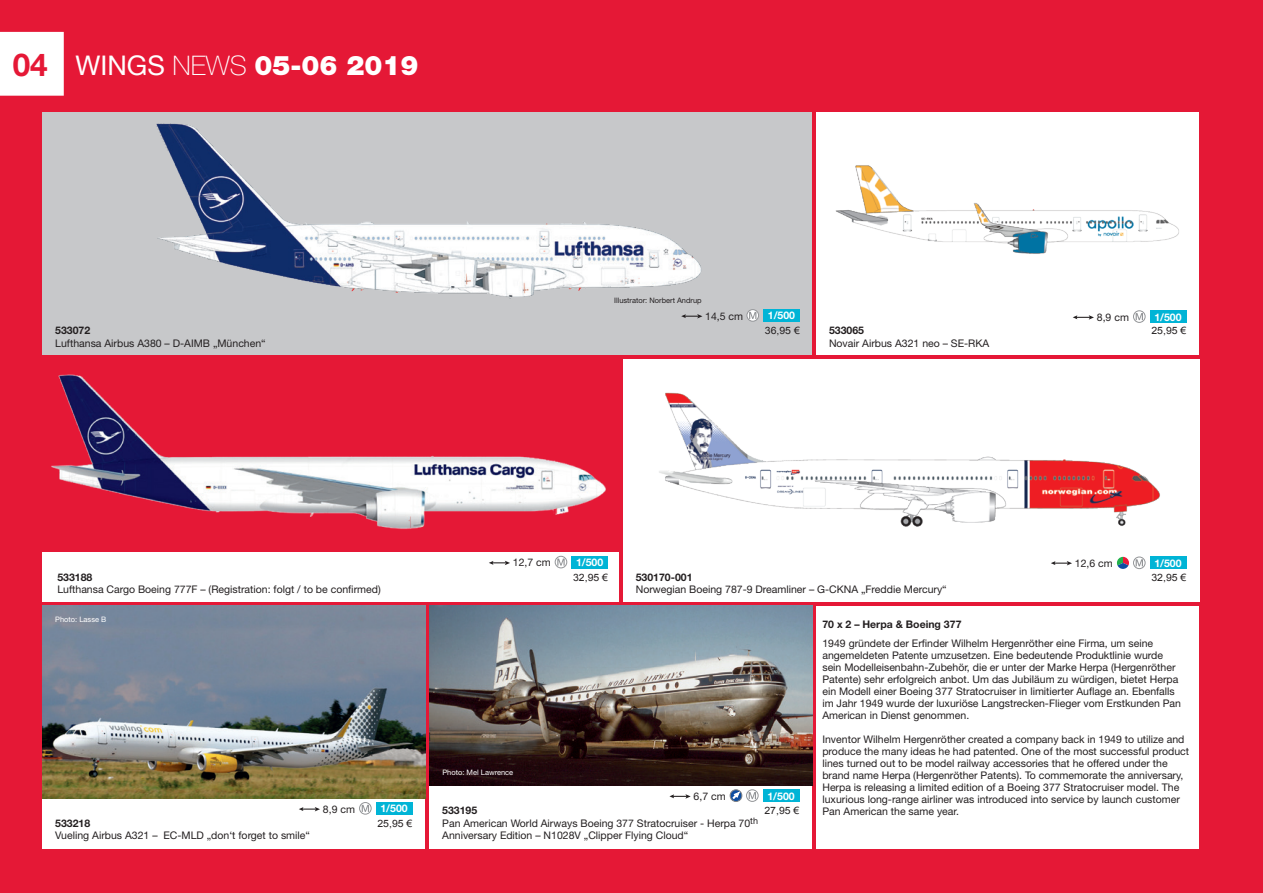
<style>
.page{position:relative;width:1263px;height:893px;background:#e51836}
.page>*{position:absolute;margin:0;border:0;box-sizing:border-box;transform-origin:0 0}
.t1{font:900 27px "Helvetica Neue";color:#fff}
.t2{font:10.5px/12px "Helvetica Neue";color:#231f20}
.t3{font:700 10.5px "Helvetica Neue";color:#231f20}
.t4{font:700 10.5px "Helvetica Neue";color:#fff}
.t5{font:10.05px "Arial";color:#231f20;scale:1.04 1}
.t6{font:7.5px "Helvetica Neue";color:#fff}
.t7{font:7.5px "Helvetica Neue";color:#231f20}
.s1{font-weight:700;font-size:31.5px;color:#e51836}
.s2{font-weight:400}
.s3{font-weight:100}
</style>
<div class="page">
<div style="left:0;top:32px;width:64px;height:64px;background:#fff"></div>
<div style="left:816px;top:113px;width:383px;height:242px;background:#fff"></div>
<div style="left:816px;top:606px;width:383px;height:242px;background:#fff"></div>
<img style="left:835px;top:165px;width:344px;height:89px">
<div style="left:43px;top:113px;width:769px;height:242px;background:#c7c8ca"></div>
<img style="left:156px;top:123px;width:545px;height:176px">
<svg style="left:681px;top:314px;width:21px;height:4px"></svg>
<svg style="left:1073px;top:315px;width:21px;height:5px"></svg>
<div style="left:763px;top:309px;width:37px;height:12px;background:#00b4d6"></div>
<div style="left:1149px;top:310px;width:37px;height:13px;background:#00b4d6"></div>
<div style="left:429px;top:606px;width:383px;height:242px;background:#fff"></div>
<div style="left:43px;top:606px;width:382px;height:242px;background:#fff"></div>
<img style="left:429px;top:606px;width:383px;height:179px">
<img style="left:43px;top:606px;width:382px;height:192px">
<svg style="left:669px;top:794px;width:22px;height:5px"></svg>
<svg style="left:299px;top:807px;width:21px;height:4px"></svg>
<div style="left:763px;top:789px;width:36px;height:13px;background:#00b4d6"></div>
<div style="left:376px;top:802px;width:36px;height:12px;background:#00b4d6"></div>
<div style="left:623px;top:359px;width:576px;height:243px;background:#fff"></div>
<div style="left:43px;top:359px;width:576px;height:243px;background:#fff"></div>
<img style="left:659px;top:392px;width:501px;height:135px">
<div style="left:43px;top:359px;width:576px;height:192px;background:#e51836"></div>
<img style="left:51px;top:374px;width:555px;height:155px">
<svg style="left:489px;top:561px;width:21px;height:4px"></svg>
<svg style="left:1051px;top:561px;width:21px;height:4px"></svg>
<div style="left:571px;top:556px;width:37px;height:12px;background:#00b4d6"></div>
<svg style="left:1117px;top:557px;width:12px;height:12px"></svg>
<div style="left:1149px;top:557px;width:37px;height:12px;background:#00b4d6"></div>
<div style="left:730px;top:790px;width:12px;height:11px;background:#83878c;border-radius:50%"></div>
<div style="left:730px;top:790px;width:12px;height:12px;border:1px solid #808285;border-radius:50%"></div>
<svg style="left:730px;top:792px;width:10px;height:9px"></svg>
<div style="left:747px;top:309px;width:12px;height:12px;border:1px solid #939598;border-radius:50%"></div>
<svg style="left:749px;top:312px;width:7px;height:7px"></svg>
<svg style="left:1133px;top:311px;width:12px;height:11px"></svg>
<div style="left:1133px;top:310px;width:12px;height:13px;border:1px solid #939598;border-radius:50%"></div>
<svg style="left:1136px;top:313px;width:7px;height:7px"></svg>
<div style="left:555px;top:556px;width:12px;height:12px;border:1px solid #939598;border-radius:50%"></div>
<svg style="left:557px;top:559px;width:8px;height:7px"></svg>
<svg style="left:1133px;top:557px;width:12px;height:12px"></svg>
<div style="left:1133px;top:557px;width:12px;height:12px;border:1px solid #939598;border-radius:50%"></div>
<svg style="left:1136px;top:559px;width:7px;height:7px"></svg>
<svg style="left:360px;top:802px;width:11px;height:12px"></svg>
<div style="left:359px;top:802px;width:12px;height:12px;border:1px solid #939598;border-radius:50%"></div>
<svg style="left:362px;top:805px;width:7px;height:7px"></svg>
<svg style="left:746px;top:790px;width:12px;height:11px"></svg>
<div style="left:746px;top:789px;width:12px;height:13px;border:1px solid #939598;border-radius:50%"></div>
<svg style="left:749px;top:792px;width:7px;height:7px"></svg>
<h1 class="t1" style="left:13px;top:49px;width:407px"><span class="s1">04</span> <span class="s2">WINGS</span> <span class="s3">NEWS</span> 05-06 2019</h1>
<p class="t7" style="left:614px;top:295px;width:89px">Illustrator: Norbert Andrup</p>
<p class="t2" style="left:705px;top:310px;width:39px">14,5 cm</p>
<p class="t4" style="left:768px;top:309px;width:29px">1/500</p>
<p class="t2" style="left:1097px;top:311px;width:34px">8,9 cm</p>
<p class="t4" style="left:1154px;top:310px;width:29px">1/500</p>
<p class="t3" style="left:55px;top:324px;width:37px">533072</p>
<p class="t5" style="left:765px;top:324px;width:35px">36,95 €</p>
<p class="t2" style="left:55px;top:337px;width:212px">Lufthansa Airbus A380 – D-AIMB „München“</p>
<p class="t3" style="left:829px;top:324px;width:37px">533065</p>
<p class="t5" style="left:1151px;top:324px;width:35px">25,95 €</p>
<p class="t2" style="left:829px;top:337px;width:162px">Novair Airbus A321 neo – SE-RKA</p>
<p class="t2" style="left:513px;top:556px;width:39px">12,7 cm</p>
<p class="t4" style="left:576px;top:556px;width:29px">1/500</p>
<p class="t2" style="left:1075px;top:557px;width:39px">12,6 cm</p>
<p class="t4" style="left:1154px;top:557px;width:29px">1/500</p>
<p class="t3" style="left:636px;top:570px;width:58px">530170-001</p>
<p class="t5" style="left:1151px;top:570px;width:35px">32,95 €</p>
<p class="t2" style="left:636px;top:583px;width:312px">Norwegian Boeing 787-9 Dreamliner – G-CKNA „Freddie Mercury“</p>
<p class="t3" style="left:822px;top:617px;width:141px">70 x 2 – Herpa &amp; Boeing 377</p>
<p class="t2" style="left:822px;top:637px;width:360px">1949 gründete der Erfinder Wilhelm Hergenröther eine Firma, um seine angemeldeten Patente umzusetzen. Eine bedeutende Produktlinie wurde sein Modelleisenbahn-Zubehör, die er unter der Marke Herpa (Hergenröther Patente) sehr erfolgreich anbot. Um das Jubiläum zu würdigen, bietet Herpa ein Modell einer Boeing 377 Stratocruiser in limitierter Auflage an. Ebenfalls im Jahr 1949 wurde der luxuriöse Langstrecken-Flieger vom Erstkunden Pan American in Dienst genommen.</p>
<p class="t2" style="left:822px;top:733px;width:368px">Inventor Wilhelm Hergenröther created a company back in 1949 to utilize and produce the many ideas he had patented. One of the most successful product lines turned out to be model railway accessories that he offered under the brand name Herpa (Hergenröther Patents). To commemorate the anniversary, Herpa is releasing a limited edition of a Boeing 377 Stratocruiser model. The luxurious long-range airliner was introduced into service by launch customer Pan American the same year.</p>
<p class="t3" style="left:57px;top:570px;width:37px">533188</p>
<p class="t5" style="left:573px;top:570px;width:35px">32,95 €</p>
<p class="t2" style="left:57px;top:583px;width:325px">Lufthansa Cargo Boeing 777F – (Registration: folgt / to be confirmed)</p>
<p class="t6" style="left:55px;top:615px;width:53px">Photo: Lasse B</p>
<p class="t6" style="left:442px;top:768px;width:72px">Photo: Mel Lawrence</p>
<p class="t4" style="left:767px;top:789px;width:29px">1/500</p>
<p class="t2" style="left:694px;top:790px;width:34px">6,7 cm</p>
<p class="t4" style="left:380px;top:802px;width:29px">1/500</p>
<p class="t2" style="left:323px;top:803px;width:34px">8,9 cm</p>
<p class="t3" style="left:442px;top:804px;width:37px">533195</p>
<p class="t5" style="left:764px;top:804px;width:35px">27,95 €</p>
<p class="t2" style="left:442px;top:816px;width:317px;line-height:12.6px">Pan American World Airways Boeing 377 Stratocruiser - Herpa 70<sup>th<br></sup>Anniversary Edition – N1028V „Clipper Flying Cloud“</p>
<p class="t3" style="left:55px;top:817px;width:37px">533218</p>
<p class="t5" style="left:377px;top:817px;width:35px">25,95 €</p>
<p class="t2" style="left:55px;top:830px;width:256px">Vueling Airbus A321 – EC-MLD „don‘t forget to smile“</p>
</div>
